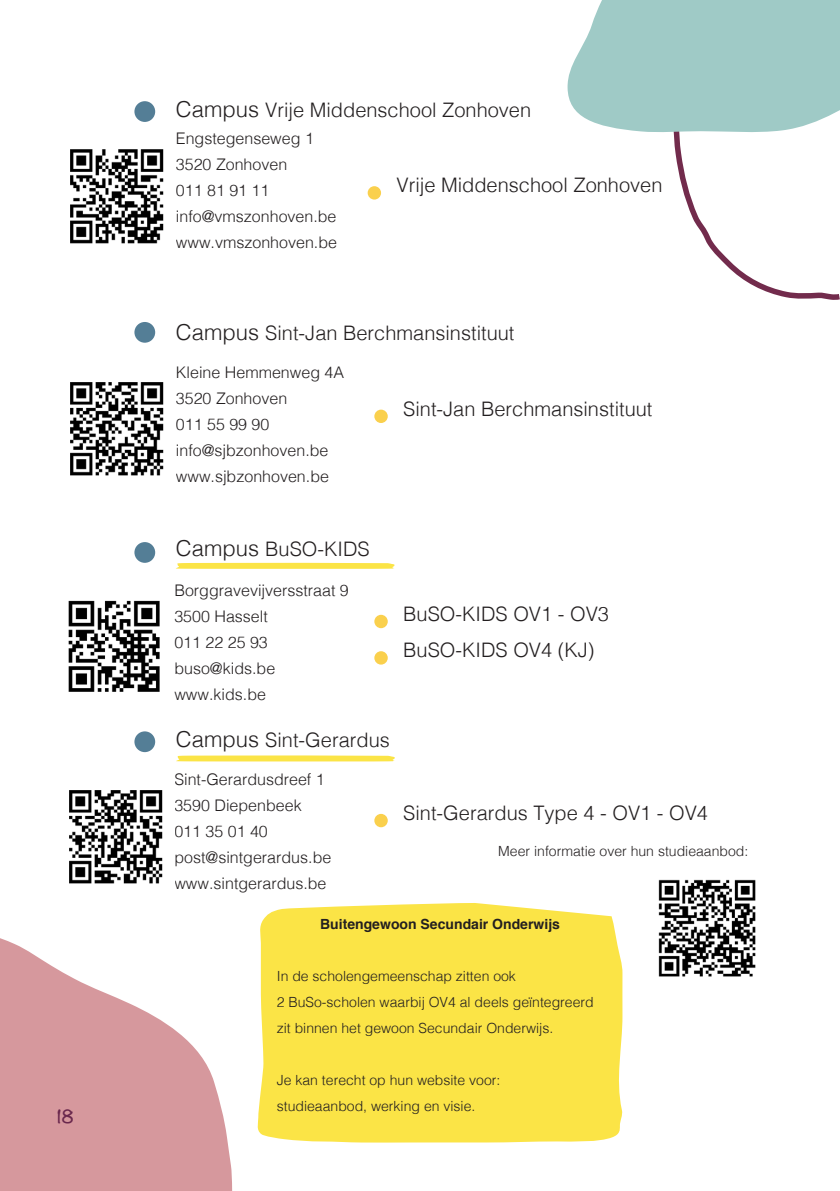
<style>
.page{position:relative;width:840px;height:1191px;background:#fff}
.page>*{position:absolute;margin:0;border:0;box-sizing:border-box;transform-origin:0 0}
.t1{font:300 20px "Helvetica";color:#231f20}
.t2{font:300 16px "Helvetica";color:#231f20}
.t3{font:700 16px "Noteworthy";color:#6a284d}
.t4{font:300 14px/26px "Helvetica";color:#231f20}
.t5{font:700 14px "Helvetica";color:#231f20}
.s1{font-size:22px}
</style>
<div class="page">
<svg style="left:673px;top:134px;width:166px;height:166px"></svg>
<svg style="left:567px;top:0;width:272px;height:134px;background:#a7cecb"></svg>
<svg style="left:0;top:938px;width:232px;height:253px;fill:#d6989d"></svg>
<div style="left:134px;top:101px;width:21px;height:21px;background:#547e96;border-radius:50%"></div>
<div style="left:367px;top:186px;width:14px;height:14px;background:#fad04d;border-radius:50%"></div>
<div style="left:134px;top:322px;width:21px;height:21px;background:#547e96;border-radius:50%"></div>
<div style="left:134px;top:542px;width:21px;height:21px;background:#547e96;border-radius:50%"></div>
<div style="left:134px;top:731px;width:21px;height:21px;background:#547e96;border-radius:50%"></div>
<div style="left:257px;top:903px;width:365px;height:239px;background:#fbe446"></div>
<img style="left:70px;top:149px;width:94px;height:95px">
<div style="left:374px;top:409px;width:13px;height:14px;background:#fad04d;border-radius:50%"></div>
<div style="left:374px;top:615px;width:13px;height:13px;background:#fad04d;border-radius:50%"></div>
<div style="left:374px;top:651px;width:13px;height:13px;background:#fad04d;border-radius:50%"></div>
<div style="left:374px;top:814px;width:13px;height:13px;background:#fad04d;border-radius:50%"></div>
<img style="left:70px;top:382px;width:94px;height:94px">
<img style="left:68px;top:600px;width:92px;height:92px">
<img style="left:69px;top:790px;width:94px;height:94px">
<img style="left:658px;top:879px;width:98px;height:98px">
<svg style="left:176px;top:563px;width:218px;height:6px"></svg>
<svg style="left:176px;top:755px;width:219px;height:6px"></svg>
<p class="t3" style="left:57px;top:1102px;width:19px">18</p>
<p class="t1" style="left:176px;top:93px;width:356px"><span class="s1">Campus</span> Vrije Middenschool Zonhoven</p>
<p class="t2" style="left:176px;top:125px;width:139px">Engstegenseweg 1</p>
<p class="t2" style="left:176px;top:151px;width:113px">3520 Zonhoven</p>
<p class="t2" style="left:176px;top:177px;width:95px">011 81 91 11</p>
<p class="t2" style="left:176px;top:203px;width:162px">info@vmszonhoven.be</p>
<p class="t2" style="left:176px;top:229px;width:162px">www.vmszonhoven.be</p>
<p class="t1" style="left:396px;top:168px;width:267px">Vrije Middenschool Zonhoven</p>
<p class="t1" style="left:176px;top:316px;width:340px"><span class="s1">Campus</span> Sint-Jan Berchmansinstituut</p>
<p class="t2" style="left:176px;top:359px;width:170px">Kleine Hemmenweg 4A</p>
<p class="t2" style="left:176px;top:385px;width:113px">3520 Zonhoven</p>
<p class="t2" style="left:176px;top:411px;width:95px">011 55 99 90</p>
<p class="t2" style="left:176px;top:437px;width:154px">info@sjbzonhoven.be</p>
<p class="t2" style="left:176px;top:463px;width:154px">www.sjbzonhoven.be</p>
<p class="t1" style="left:403px;top:392px;width:250px">Sint-Jan Berchmansinstituut</p>
<p class="t1" style="left:176px;top:532px;width:195px"><span class="s1">Campus</span> BuSO-KIDS</p>
<p class="t2" style="left:174px;top:576px;width:176px">Borggravevijversstraat 9</p>
<p class="t2" style="left:174px;top:602px;width:95px">3500 Hasselt</p>
<p class="t2" style="left:174px;top:628px;width:95px">011 22 25 93</p>
<p class="t2" style="left:174px;top:654px;width:102px">buso@kids.be</p>
<p class="t2" style="left:174px;top:680px;width:93px">www.kids.be</p>
<p class="t1" style="left:176px;top:723px;width:215px"><span class="s1">Campus</span> Sint-Gerardus</p>
<p class="t2" style="left:174px;top:766px;width:152px">Sint-Gerardusdreef 1</p>
<p class="t2" style="left:174px;top:792px;width:129px">3590 Diepenbeek</p>
<p class="t2" style="left:174px;top:818px;width:95px">011 35 01 40</p>
<p class="t2" style="left:174px;top:844px;width:158px">post@sintgerardus.be</p>
<p class="t2" style="left:174px;top:870px;width:154px">www.sintgerardus.be</p>
<p class="t1" style="left:403px;top:597px;width:207px">BuSO-KIDS OV1 - OV3</p>
<p class="t1" style="left:403px;top:633px;width:193px">BuSO-KIDS OV4 (KJ)</p>
<p class="t1" style="left:403px;top:796px;width:306px">Sint-Gerardus Type 4 - OV1 - OV4</p>
<p class="t4" style="left:498px;top:837px;width:251px">Meer informatie over hun studieaanbod:</p>
<p class="t5" style="left:320px;top:912px;width:241px">Buitengewoon Secundair Onderwijs</p>
<p class="t4" style="left:276px;top:962px;width:318px">In de scholengemeenschap zitten ook<br>2 BuSo-scholen waarbij OV4 al deels geïntegreerd zit binnen het gewoon Secundair Onderwijs.</p>
<p class="t4" style="left:276px;top:1066px;width:225px">Je kan terecht op hun website voor:</p>
<p class="t4" style="left:276px;top:1092px;width:200px">studieaanbod, werking en visie.</p>
</div>
